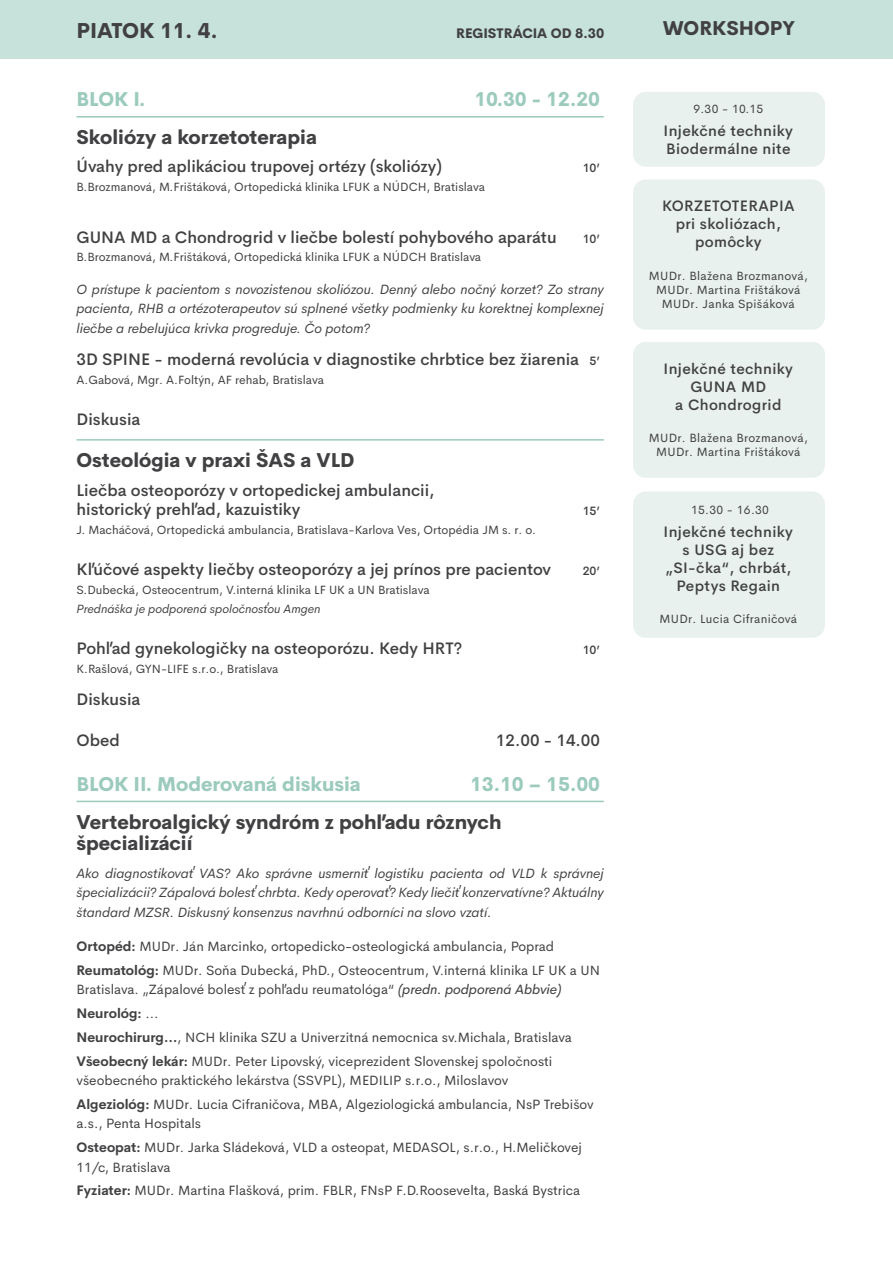
<style>
.page{position:relative;width:893px;height:1263px;background:#fff}
.page>*{position:absolute;margin:0;border:0;box-sizing:border-box;transform-origin:0 0}
.t1{font:800 21px "Cerebri Sans";color:#414042}
.t2{font:800 19.5px/21px "Cerebri Sans";color:#414042}
.t3{font:800 19.5px "Cerebri Sans";color:#9ccbbd}
.t4{font:500 16.5px/19.8px "Cerebri Sans";color:#414042}
.t5{font:500 15px/18px "Cerebri Sans";letter-spacing:.025em;color:#414042;text-align:center}
.t6{font:13.5px/23.7px "Cerebri Sans";color:#414042}
.t7{font:italic 13.5px/19.5px "Cerebri Sans";color:#414042;text-align:justify}
.t8{font:800 13.5px "Cerebri Sans";color:#414042}
.t9{font:12px "Cerebri Sans";color:#414042}
.t10{font:12px/14.4px "Cerebri Sans";letter-spacing:.025em;color:#414042;text-align:center}
.t11{font:italic 12px "Cerebri Sans";color:#414042}
.t12{font:500 12px "Cerebri Sans";color:#414042}
.s1{font-size:12px}
.s2{font-weight:700}
.s3{font-style:italic}
</style>
<div class="page">
<div style="left:0;top:0;width:893px;height:59px;background:#c7e2da"></div>
<div style="left:633px;top:491px;width:192px;height:147px;background:#e8f1ed;border-radius:13px"></div>
<div style="left:633px;top:92px;width:192px;height:75px;background:#e8f1ed;border-radius:13px"></div>
<div style="left:633px;top:342px;width:192px;height:136px;background:#e8f1ed;border-radius:13px"></div>
<div style="left:633px;top:179px;width:192px;height:151px;background:#e8f1ed;border-radius:13px"></div>
<hr style="left:77px;top:116px;width:527px;height:2px;background:#9ccbbd">
<hr style="left:77px;top:439px;width:527px;height:2px;background:#9ccbbd">
<hr style="left:77px;top:801px;width:527px;height:1px;background:#9ccbbd">
<h1 class="t1" style="left:77px;top:13px;width:142px">PIATOK 11. 4.</h1>
<p class="t8" style="left:456px;top:22px;width:149px">REGISTRÁCIA OD 8.30</p>
<h2 class="t3" style="left:77px;top:83px;width:70px">BLOK I.</h2>
<h2 class="t3" style="left:474px;top:83px;width:127px">10.30 - 12.20</h2>
<h2 class="t2" style="left:77px;top:125px;width:242px">Skoliózy a korzetoterapia</h2>
<p class="t4" style="left:77px;top:155px;width:367px">Úvahy pred aplikáciou trupovej ortézy (skoliózy)</p>
<p class="t12" style="left:583px;top:159px;width:19px">10’</p>
<p class="t9" style="left:77px;top:178px;width:410px">B.Brozmanová, M.Frištáková, Ortopedická klinika LFUK a NÚDCH, Bratislava</p>
<p class="t4" style="left:77px;top:225px;width:482px">GUNA MD a Chondrogrid v liečbe bolestí pohybového aparátu</p>
<p class="t12" style="left:583px;top:229px;width:19px">10’</p>
<p class="t9" style="left:77px;top:248px;width:406px">B.Brozmanová, M.Frištáková, Ortopedická klinika LFUK a NÚDCH Bratislava</p>
<p class="t7" style="left:77px;top:278px;width:529px">O prístupe k pacientom s novozistenou skoliózou. Denný alebo nočný korzet? Zo strany pacienta, RHB a ortézoterapeutov sú splnené všetky podmienky ku korektnej komplexnej liečbe a rebelujúca krivka progreduje. Čo potom?</p>
<p class="t4" style="left:77px;top:348px;width:525px">3D SPINE - moderná revolúcia v diagnostike chrbtice bez žiarenia <span class="s1">5’</span></p>
<p class="t9" style="left:77px;top:370px;width:249px">A.Gabová, Mgr. A.Foltýn, AF rehab, Bratislava</p>
<p class="t4" style="left:77px;top:408px;width:66px">Diskusia</p>
<h2 class="t2" style="left:77px;top:448px;width:280px">Osteológia v praxi ŠAS a VLD</h2>
<p class="t4" style="left:77px;top:478px;width:360px">Liečba osteoporózy v ortopedickej ambulancii, historický prehľad, kazuistiky</p>
<p class="t12" style="left:583px;top:502px;width:19px">15’</p>
<p class="t9" style="left:77px;top:520px;width:461px">J. Macháčová, Ortopedická ambulancia, Bratislava-Karlova Ves, Ortopédia JM s. r. o.</p>
<p class="t4" style="left:77px;top:558px;width:476px">Kľúčové aspekty liečby osteoporózy a jej prínos pre pacientov</p>
<p class="t12" style="left:583px;top:561px;width:19px">20’</p>
<p class="t9" style="left:77px;top:580px;width:355px">S.Dubecká, Osteocentrum, V.interná klinika LF UK a UN Bratislava</p>
<p class="t11" style="left:77px;top:599px;width:246px">Prednáška je podporená spoločnosťou Amgen</p>
<p class="t4" style="left:77px;top:637px;width:387px">Pohľad gynekologičky na osteoporózu. Kedy HRT?</p>
<p class="t12" style="left:583px;top:640px;width:19px">10’</p>
<p class="t9" style="left:77px;top:659px;width:203px">K.Rašlová, GYN-LIFE s.r.o., Bratislava</p>
<p class="t4" style="left:77px;top:688px;width:66px">Diskusia</p>
<p class="t4" style="left:77px;top:729px;width:45px">Obed</p>
<p class="t4" style="left:496px;top:729px;width:106px">12.00 - 14.00</p>
<h2 class="t3" style="left:77px;top:768px;width:286px">BLOK II. Moderovaná diskusia</h2>
<h2 class="t3" style="left:470px;top:768px;width:131px">13.10 – 15.00</h2>
<h2 class="t2" style="left:77px;top:809px;width:426px">Vertebroalgický syndróm z pohľadu rôznych špecializácií</h2>
<p class="t7" style="left:77px;top:862px;width:529px">Ako diagnostikovať VAS? Ako správne usmerniť logistiku pacienta od VLD k správnej špecializácii? Zápalová bolesť chrbta. Kedy operovať? Kedy liečiť konzervatívne? Aktuálny štandard MZSR. Diskusný konsenzus navrhnú odborníci na slovo vzatí.</p>
<p class="t6" style="left:77px;top:933px;width:525px"><span class="s2">Ortopéd:</span> MUDr. Ján Marcinko, ortopedicko-osteologická ambulancia, Poprad<br><span class="s2">Reumatológ:</span> MUDr. Soňa Dubecká, PhD., Osteocentrum, V.interná klinika LF UK a UN</p>
<p class="t6" style="left:77px;top:977px;width:497px">Bratislava. „Zápalové bolesť z pohľadu reumatológa“ <span class="s3">(predn. podporená Abbvie)<br></span><span class="s2">Neurológ:</span> ...<br><span class="s2">Neurochirurg…</span>, NCH klinika SZU a Univerzitná nemocnica sv.Michala, Bratislava <span class="s2">Všeobecný lekár:</span> MUDr. Peter Lipovský, viceprezident Slovenskej spoločnosti</p>
<p class="t6" style="left:77px;top:1067px;width:519px">všeobecného praktického lekárstva (SSVPL), MEDILIP s.r.o., Miloslavov<br><span class="s2">Algeziológ:</span> MUDr. Lucia Cifraničova, MBA, Algeziologická ambulancia, NsP Trebišov</p>
<p class="t6" style="left:77px;top:1111px;width:507px">a.s., Penta Hospitals<br><span class="s2">Osteopat:</span> MUDr. Jarka Sládeková, VLD a osteopat, MEDASOL, s.r.o., H.Meličkovej</p>
<p class="t6" style="left:77px;top:1154px;width:505px">11/c, Bratislava<br><span class="s2">Fyziater:</span> MUDr. Martina Flašková, prim. FBLR, FNsP F.D.Roosevelta, Baská Bystrica</p>
<h2 class="t2" style="left:663px;top:16px;width:134px">WORKSHOPY</h2>
<p class="t9" style="left:693px;top:100px;width:71px">9.30 - 10.15</p>
<p class="t5" style="left:664px;top:120px;width:131px;text-align:left">Injekčné techniky<br>Biodermálne nite</p>
<p class="t5" style="left:662px;top:196px;width:134px">KORZETOTERAPIA pri skoliózach, pomôcky</p>
<p class="t10" style="left:649px;top:267px;width:161px">MUDr. Blažena Brozmanová,<br>MUDr. Martina Frištáková<br>MUDr. Janka Spišáková</p>
<p class="t5" style="left:664px;top:358px;width:131px">Injekčné techniky<br>GUNA MD<br>a Chondrogrid</p>
<p class="t10" style="left:649px;top:430px;width:161px">MUDr. Blažena Brozmanová,<br>MUDr. Martina Frištáková</p>
<p class="t9" style="left:691px;top:501px;width:79px">15.30 - 16.30</p>
<p class="t5" style="left:664px;top:521px;width:131px">Injekčné techniky s USG aj bez „SI-čka“, chrbát,<br>Peptys Regain</p>
<p class="t10" style="left:660px;top:611px;width:139px">MUDr. Lucia Cifraničová</p>
</div>
